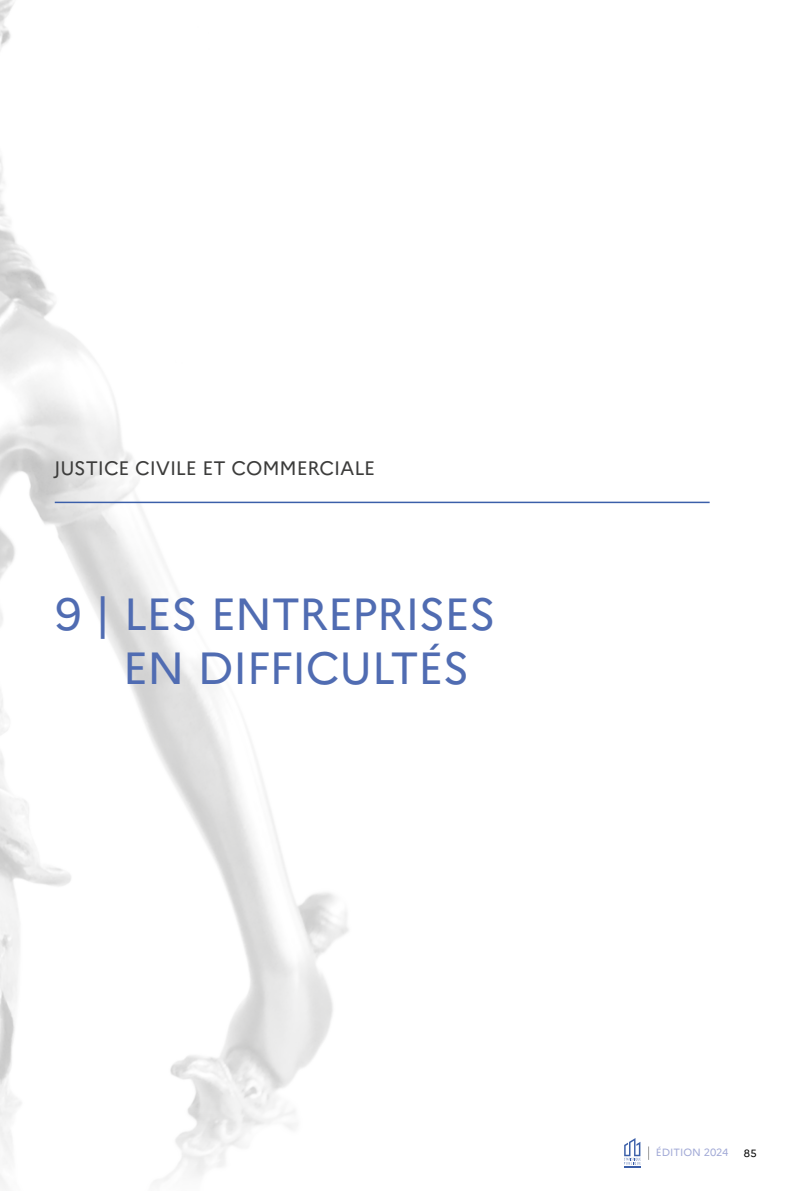
<style>
.page{position:relative;width:808px;height:1191px;background:#fff}
.page>*{position:absolute;margin:0;border:0;box-sizing:border-box;transform-origin:0 0}
.t1{font:45px/54px "Marianne";letter-spacing:-.02em;color:#506cb2}
.t2{font:19.5px "Marianne";letter-spacing:-.01em;color:#3c3c3b}
.t3{font:10.5px "Marianne";color:#a1a9d6}
.t4{font:10.5px "Marianne";color:#000}
</style>
<div class="page">
<svg style="left:648px;top:1146px;width:1px;height:13px"></svg>
<svg style="left:624px;top:1138px;width:17px;height:29px"></svg>
<img style="left:0;top:0;width:366px;height:1189px">
<hr style="left:55px;top:501px;width:655px;height:2px;background:#3b5fa9">
<p class="t2" style="left:54px;top:456px;width:323px">JUSTICE CIVILE ET COMMERCIALE</p>
<p class="t1" style="left:123px;top:586px;width:374px;text-indent:-68px">9 | LES ENTREPRISES<br>EN DIFFICULTÉS</p>
<p class="t3" style="left:656px;top:1146px;width:74px">ÉDITION 2024</p>
<p class="t4" style="left:744px;top:1146px;width:14px">85</p>
</div>
